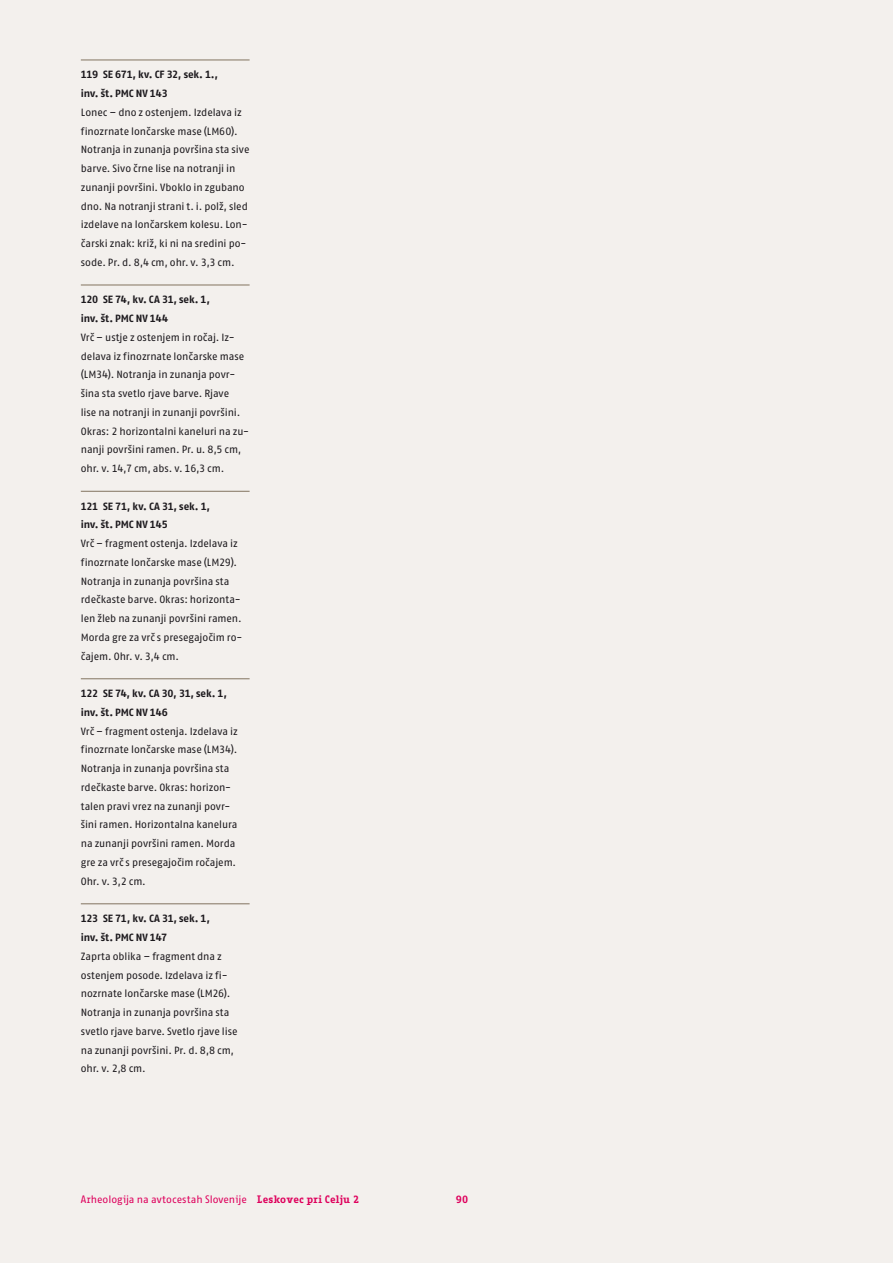
<style>
.page{position:relative;width:893px;height:1263px;background:#f3f0ed}
.page>*{position:absolute;margin:0;border:0;box-sizing:border-box;transform-origin:0 0}
.t1{font:10.5px/18.8px "Fago No Regular CE Tf";letter-spacing:-.005em;color:#1b181c}
.t2{font:10.5px/18.8px "Fago No Bold CE Tf";letter-spacing:-.015em;color:#1b181c}
.t3{font:10.5px "Fago Office Sans CE";color:#de005c}
.t4{font:700 10.5px "Fago Office Serif CE";color:#de005c}
.s1{font-family:"Fago Office Serif CE";font-weight:700}
</style>
<div class="page">
<hr style="left:81px;top:60px;width:169px;height:1px;background:#82735f">
<hr style="left:81px;top:285px;width:169px;height:1px;background:#82735f">
<hr style="left:81px;top:491px;width:169px;height:1px;background:#82735f">
<hr style="left:81px;top:678px;width:169px;height:1px;background:#82735f">
<hr style="left:81px;top:903px;width:169px;height:1px;background:#82735f">
<p class="t2" style="left:81px;top:65px;width:139px">119 SE 671, kv. CF 32, sek. 1., inv. št. PMC NV 143</p>
<p class="t1" style="left:81px;top:103px;width:170px">Lonec – dno z ostenjem. Izdelava iz finozrnate lončarske mase (LM60).<br>Notranja in zunanja površina sta sive barve. Sivo črne lise na notranji in zunanji površini. Vboklo in zgubano dno. Na notranji strani t. i. polž, sled izdelave na lončarskem kolesu. Lon&shy;čarski znak: križ, ki ni na sredini po&shy;sode. Pr. d. 8,4 cm, ohr. v. 3,3 cm.</p>
<p class="t2" style="left:81px;top:290px;width:131px">120 SE 74, kv. CA 31, sek. 1, inv. št. PMC NV 144</p>
<p class="t1" style="left:81px;top:328px;width:170px">Vrč – ustje z ostenjem in ročaj. Iz&shy;delava iz finozrnate lončarske mase (LM34). Notranja in zunanja povr&shy;šina sta svetlo rjave barve. Rjave<br>lise na notranji in zunanji površini.<br>Okras: 2 horizontalni kaneluri na zu&shy;nanji površini ramen. Pr. u. 8,5 cm, ohr. v. 14,7 cm, abs. v. 16,3 cm.</p>
<p class="t2" style="left:81px;top:496px;width:131px">121 SE 71, kv. CA 31, sek. 1, inv. št. PMC NV 145</p>
<p class="t1" style="left:81px;top:534px;width:163px">Vrč – fragment ostenja. Izdelava iz finozrnate lončarske mase (LM29).<br>Notranja in zunanja površina sta rdečkaste barve. Okras: horizonta&shy;len žleb na zunanji površini ramen.<br>Morda gre za vrč s presegajočim ro&shy;čajem. Ohr. v. 3,4 cm.</p>
<p class="t2" style="left:81px;top:684px;width:148px">122 SE 74, kv. CA 30, 31, sek. 1, inv. št. PMC NV 146</p>
<p class="t1" style="left:81px;top:721px;width:158px">Vrč – fragment ostenja. Izdelava iz finozrnate lončarske mase (LM34).<br>Notranja in zunanja površina sta rdečkaste barve. Okras: horizon&shy;talen pravi vrez na zunanji povr&shy;šini ramen. Horizontalna kanelura na zunanji površini ramen. Morda gre za vrč s presegajočim ročajem.<br>Ohr. v. 3,2 cm.</p>
<p class="t2" style="left:81px;top:909px;width:131px">123 SE 71, kv. CA 31, sek. 1, inv. št. PMC NV 147</p>
<p class="t1" style="left:81px;top:946px;width:158px">Zaprta oblika – fragment dna z ostenjem posode. Izdelava iz fi&shy;nozrnate lončarske mase (LM26).<br>Notranja in zunanja površina sta svetlo rjave barve. Svetlo rjave lise na zunanji površini. Pr. d. 8,8 cm, ohr. v. 2,8 cm.</p>
<p class="t3" style="left:81px;top:1194px;width:280px">Arheologija na avtocestah Slovenije <span class="s1">Leskovec pri Celju 2</span></p>
<p class="t4" style="left:456px;top:1193px;width:14px">90</p>
</div>
